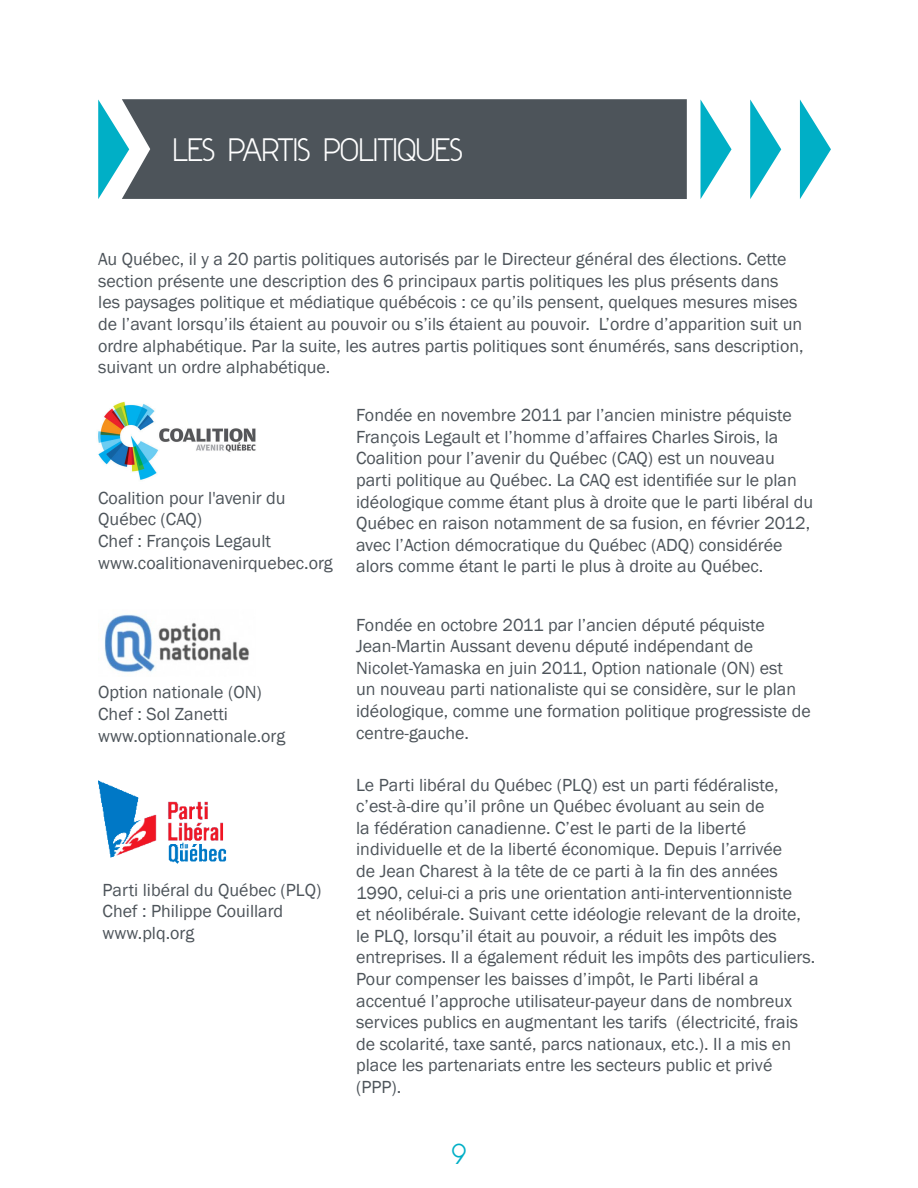
<style>
.page{position:relative;width:918px;height:1188px;background:#fff}
.page>*{position:absolute;margin:0;border:0;box-sizing:border-box;transform-origin:0 0}
.t1{font:27px "Y2 K Neophyte";color:#fff}
.t2{font:24px "Y2 K Neophyte";color:#00afc6}
.t3{font:18px/21.6px "Franklin Gothic";color:#4d545a}
</style>
<div class="page">
<img style="left:98px;top:401px;width:158px;height:79px">
<div style="left:129px;top:99px;width:558px;height:100px;background:#4d545a"></div>
<svg style="left:98px;top:99px;width:31px;height:100px"></svg>
<svg style="left:701px;top:100px;width:31px;height:99px"></svg>
<svg style="left:750px;top:99px;width:31px;height:100px"></svg>
<svg style="left:800px;top:99px;width:31px;height:100px"></svg>
<img style="left:104px;top:614px;width:145px;height:59px">
<img style="left:98px;top:780px;width:128px;height:84px">
<p class="t1" style="left:173px;top:132px;width:291px">LES PARTIS POLITIQUES</p>
<p class="t3" style="left:98px;top:249px;width:707px">Au Québec, il y a 20 partis politiques autorisés par le Directeur général des élections. Cette section présente une description des 6 principaux partis politiques les plus présents dans les paysages politique et médiatique québécois : ce qu’ils pensent, quelques mesures mises de l’avant lorsqu’ils étaient au pouvoir ou s’ils étaient au pouvoir. L’ordre d’apparition suit un ordre alphabétique. Par la suite, les autres partis politiques sont énumérés, sans description, suivant un ordre alphabétique.</p>
<p class="t3" style="left:98px;top:487px;width:189px">Coalition pour l'avenir du<br>Québec (CAQ)</p>
<p class="t3" style="left:98px;top:531px;width:174px">Chef : François Legault</p>
<p class="t3" style="left:98px;top:552px;width:236px">www.coalitionavenirquebec.org</p>
<p class="t3" style="left:98px;top:682px;width:165px">Option nationale (ON)</p>
<p class="t3" style="left:98px;top:703px;width:131px">Chef : Sol Zanetti</p>
<p class="t3" style="left:98px;top:725px;width:189px">www.optionnationale.org</p>
<p class="t3" style="left:103px;top:879px;width:220px">Parti libéral du Québec (PLQ)</p>
<p class="t3" style="left:103px;top:901px;width:182px">Chef : Philippe Couillard</p>
<p class="t3" style="left:103px;top:922px;width:93px">www.plq.org</p>
<p class="t3" style="left:356px;top:405px;width:459px">Fondée en novembre 2011 par l’ancien ministre péquiste François Legault et l’homme d’affaires Charles Sirois, la Coalition pour l’avenir du Québec (CAQ) est un nouveau parti politique au Québec. La CAQ est identifiée sur le plan idéologique comme étant plus à droite que le parti libéral du Québec en raison notamment de sa fusion, en février 2012, avec l’Action démocratique du Québec (ADQ) considérée alors comme étant le parti le plus à droite au Québec.</p>
<p class="t3" style="left:356px;top:614px;width:456px">Fondée en octobre 2011 par l’ancien député péquiste Jean-Martin Aussant devenu député indépendant de Nicolet-Yamaska en juin 2011, Option nationale (ON) est<br>un nouveau parti nationaliste qui se considère, sur le plan idéologique, comme une formation politique progressiste de centre-gauche.</p>
<p class="t3" style="left:356px;top:774px;width:461px">Le Parti libéral du Québec (PLQ) est un parti fédéraliste, c’est-à-dire qu’il prône un Québec évoluant au sein de<br>la fédération canadienne. C’est le parti de la liberté individuelle et de la liberté économique. Depuis l’arrivée<br>de Jean Charest à la tête de ce parti à la fin des années 1990, celui-ci a pris une orientation anti-interventionniste<br>et néolibérale. Suivant cette idéologie relevant de la droite, le PLQ, lorsqu’il était au pouvoir, a réduit les impôts des entreprises. Il a également réduit les impôts des particuliers.<br>Pour compenser les baisses d’impôt, le Parti libéral a accentué l’approche utilisateur-payeur dans de nombreux services publics en augmentant les tarifs (électricité, frais de scolarité, taxe santé, parcs nationaux, etc.). Il a mis en place les partenariats entre les secteurs public et privé (PPP).</p>
<h2 class="t2" style="left:452px;top:1137px;width:16px">9</h2>
</div>
